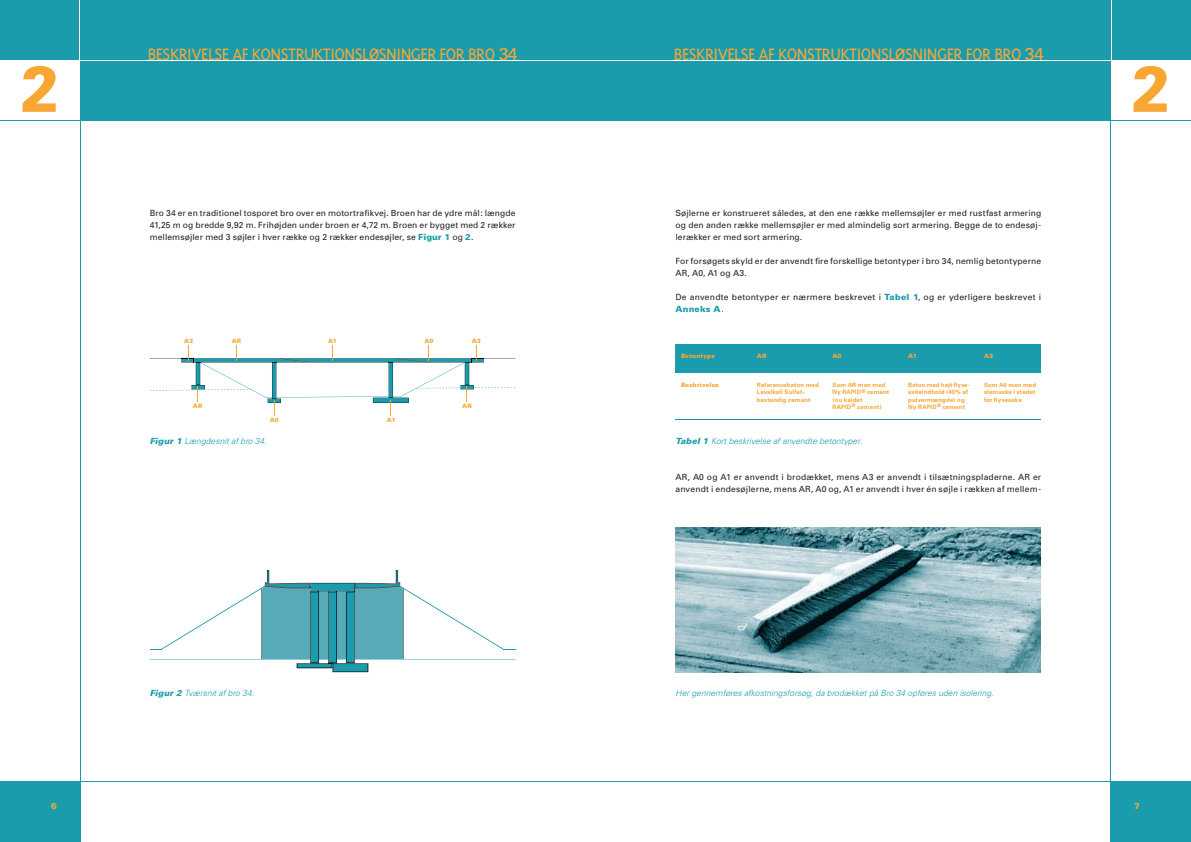
<style>
.page{position:relative;width:1191px;height:842px;background:#fff}
.page>*{position:absolute;margin:0;border:0;box-sizing:border-box;transform-origin:0 0}
.t1{font:900 65px "Univers";color:#faa634;scale:.9 1}
.t2{font:300 19px "Triplex";letter-spacing:-.03em;color:#faa634}
.t3{font:8.5px/12px "Univers";letter-spacing:.02em;color:#231f20}
.t4{font:italic 300 8.5px "Univers";color:#1a9cac}
.t5{font:900 8.5px "Univers";color:#faa634}
.t6{font:700 6px/7.2px "Univers";letter-spacing:.025em;color:#faa634}
.t7{font:900 6px "Univers";letter-spacing:.02em;color:#faa634}
.s1{font-family:"Univers";font-weight:400;font-size:17.3px}
.s2{font-weight:900;color:#1a9cac}
.s3{font-weight:900}
</style>
<div class="page">
<div style="left:0;top:782px;width:80px;height:60px;background:#1a9cac"></div>
<div style="left:0;top:0;width:595px;height:60px;background:#1a9cac"></div>
<div style="left:80px;top:0;width:515px;height:121px;background:#1a9cac"></div>
<hr style="left:0;top:781px;width:595px;height:1px;background:#1a9cac">
<hr style="left:80px;top:120px;width:1px;height:722px;background:#1a9cac">
<hr style="left:80px;top:60px;width:515px;height:1px;background:#fff">
<hr style="left:79px;top:0;width:1px;height:120px;background:#fff">
<hr style="left:0;top:120px;width:595px;height:1px;background:#1a9cac">
<div style="left:1111px;top:782px;width:80px;height:60px;background:#1a9cac"></div>
<div style="left:595px;top:0;width:596px;height:60px;background:#1a9cac"></div>
<div style="left:595px;top:0;width:516px;height:121px;background:#1a9cac"></div>
<hr style="left:595px;top:781px;width:596px;height:1px;background:#1a9cac">
<hr style="left:1110px;top:120px;width:1px;height:722px;background:#1a9cac">
<hr style="left:595px;top:60px;width:516px;height:1px;background:#fff">
<hr style="left:1111px;top:0;width:1px;height:121px;background:#fff">
<hr style="left:595px;top:120px;width:596px;height:1px;background:#1a9cac">
<img style="left:675px;top:528px;width:365px;height:144px">
<svg style="left:150px;top:570px;width:365px;height:102px"></svg>
<div style="left:675px;top:345px;width:366px;height:28px;background:#1a9cac"></div>
<hr style="left:675px;top:420px;width:366px;height:1px;background:#1a9cac">
<svg style="left:150px;top:345px;width:365px;height:71px"></svg>
<h2 class="t2" style="left:148px;top:44px;width:371px">BESKRIVELSE AF KONSTRUKTIONSLØSNINGER FOR BRO <span class="s1">34</span></h2>
<h2 class="t2" style="left:674px;top:44px;width:371px">BESKRIVELSE AF KONSTRUKTIONSLØSNINGER FOR BRO <span class="s1">34</span></h2>
<h1 class="t1" style="left:20px;top:48px;width:45px">2</h1>
<h1 class="t1" style="left:1131px;top:48px;width:45px">2</h1>
<p class="t3" style="left:150px;top:207px;width:367px;text-align:justify">Bro 34 er en traditionel tosporet bro over en motortrafikvej. Broen har de ydre mål: længde 41,25 m og bredde 9,92 m. Frihøjden under broen er 4,72 m. Broen er bygget med 2 rækker mellemsøjler med 3 søjler i hver række og 2 rækker endesøjler, se <span class="s2">Figur 1</span> og <span class="s2">2</span>.</p>
<p class="t7" style="left:184px;top:337px;width:11px">A3</p>
<p class="t7" style="left:232px;top:337px;width:11px">AR</p>
<p class="t7" style="left:472px;top:337px;width:11px">A3</p>
<p class="t7" style="left:328px;top:337px;width:10px">A1</p>
<p class="t7" style="left:424px;top:337px;width:10px">A0</p>
<p class="t7" style="left:193px;top:402px;width:11px">AR</p>
<p class="t7" style="left:270px;top:416px;width:10px">A0</p>
<p class="t4" style="left:150px;top:436px;width:119px"><span class="s3">Figur 1</span> Længdesnit af bro 34.</p>
<p class="t4" style="left:150px;top:688px;width:106px"><span class="s3">Figur 2</span> Tværsnit af bro 34.</p>
<p class="t7" style="left:387px;top:416px;width:10px">A1</p>
<p class="t7" style="left:462px;top:402px;width:11px">AR</p>
<p class="t3" style="left:675px;top:207px;width:367px;text-align:justify">Søjlerne er konstrueret således, at den ene række mellemsøjler er med rustfast armering og den anden række mellemsøjler er med almindelig sort armering. Begge de to endesøj&shy;lerækker er med sort armering.</p>
<p class="t3" style="left:675px;top:255px;width:367px">For forsøgets skyld er der anvendt fire forskellige betontyper i bro 34, nemlig betontyperne<br>AR, A0, A1 og A3.</p>
<p class="t3" style="left:675px;top:291px;width:367px">De anvendte betontyper er nærmere beskrevet i <span class="s2">Tabel 1</span>, og er yderligere beskrevet i<br><span class="s2">Anneks A</span>.</p>
<p class="t7" style="left:681px;top:353px;width:35px">Betontype</p>
<p class="t7" style="left:681px;top:381px;width:39px">Beskrivelse</p>
<p class="t7" style="left:757px;top:353px;width:11px">AR</p>
<p class="t6" style="left:757px;top:382px;width:63px">Referencebeton med<br>Lavalkali Sulfat&shy;bestandig cement</p>
<p class="t7" style="left:832px;top:353px;width:11px">A0</p>
<p class="t6" style="left:832px;top:382px;width:58px">Som AR men med<br>Ny RAPID<sup>®</sup> cement (nu kaldet<br>RAPID<sup>®</sup> cement)</p>
<p class="t4" style="left:675px;top:436px;width:188px"><span class="s3">Tabel 1</span> Kort beskrivelse af anvendte betontyper.</p>
<p class="t7" style="left:908px;top:353px;width:10px">A1</p>
<p class="t6" style="left:908px;top:382px;width:63px">Beton med højt flyve&shy;askeindhold (40% af pulvermængde) og<br>Ny RAPID<sup>®</sup> cement</p>
<p class="t7" style="left:984px;top:353px;width:11px">A3</p>
<p class="t6" style="left:984px;top:382px;width:54px;text-align:justify">Som A0 men med slamaske i stedet for flyveaske</p>
<p class="t3" style="left:675px;top:471px;width:367px">AR, A0 og A1 er anvendt i brodækket, mens A3 er anvendt i tilsætningspladerne. AR er anvendt i endesøjlerne, mens AR, A0 og, A1 er anvendt i hver én søjle i rækken af mellem-</p>
<p class="t4" style="left:675px;top:688px;width:320px">Her gennemføres afkostningsforsøg, da brodækket på Bro 34 opføres uden isolering.</p>
<p class="t5" style="left:51px;top:800px;width:7px">6</p>
<p class="t5" style="left:1134px;top:800px;width:7px">7</p>
</div>
